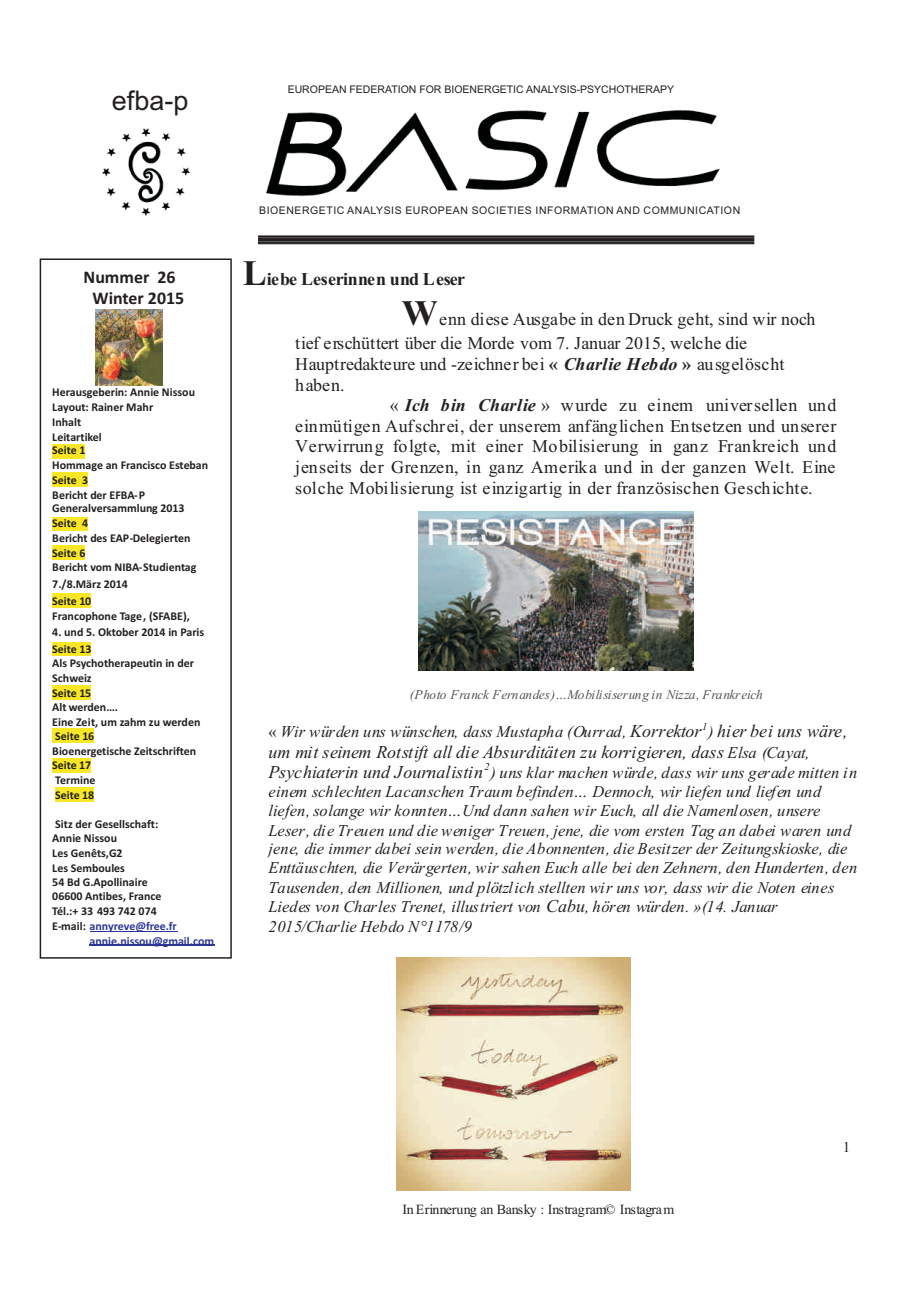
<style>
.page{position:relative;width:920px;height:1290px;background:#fff}
.page>*{position:absolute;margin:0;border:0;box-sizing:border-box;transform-origin:0 0}
.t1{font:27px "Arial";color:#231f20}
.t2{font:18px/23.9px "Times New Roman";color:#231f20}
.t3{font:italic 18px "Times New Roman";color:#231f20}
.t4{font:18px "Times New Roman";letter-spacing:.03em;color:#231f20}
.t5{font:700 18px "Times New Roman";letter-spacing:-.025em;color:#231f20}
.t6{font:700 17.85px/20.9px "Calibri";color:#231f20;text-align:center}
.t7{font:italic 16.5px/19.5px "Times New Roman";color:#231f20}
.t8{font:15px "Times New Roman";color:#231f20}
.t9{font:13.95px "Times New Roman";letter-spacing:-.015em;color:#231f20}
.t10{font:italic 13.35px "Times New Roman";color:#535355}
.t11{font:700 11.85px/14.9px "Calibri";color:#231f20}
.t12{font:700 11.85px "Calibri";color:#2c3695}
.t13{font:10.5px "Arial";letter-spacing:.05em;color:#231f20}
.t14{font:10.5px "Arial";color:#231f20}
.s1{color:#231f20}
.s2{font-size:35.85px}
.s3{font-weight:700;font-size:35.85px}
.s4{font-weight:700}
.s5{font-weight:700;font-style:italic}
.s6{font-style:normal}
.s7{font-size:18px}
.s8{font-size:16.5px}
</style>
<div class="page">
<img style="left:266px;top:109px;width:454px;height:88px">
<img style="left:102px;top:128px;width:89px;height:88px">
<svg style="left:258px;top:236px;width:496px;height:8px;background:#333030"></svg>
<img style="left:418px;top:511px;width:276px;height:160px">
<img style="left:397px;top:957px;width:233px;height:233px">
<div style="left:40px;top:258px;width:192px;height:701px;border:1px solid #231f20"></div>
<img style="left:96px;top:310px;width:67px;height:76px">
<div style="left:52px;top:444px;width:33px;height:15px;background:#f7e726"></div>
<div style="left:52px;top:472px;width:36px;height:15px;background:#f7e726"></div>
<div style="left:52px;top:517px;width:36px;height:13px;background:#f7e726"></div>
<div style="left:52px;top:545px;width:33px;height:15px;background:#f7e726"></div>
<div style="left:52px;top:593px;width:39px;height:15px;background:#f7e726"></div>
<div style="left:52px;top:642px;width:39px;height:13px;background:#f7e726"></div>
<div style="left:52px;top:685px;width:39px;height:15px;background:#f7e726"></div>
<div style="left:52px;top:728px;width:42px;height:15px;background:#f7e726"></div>
<div style="left:52px;top:758px;width:39px;height:15px;background:#f7e726"></div>
<div style="left:55px;top:787px;width:39px;height:14px;background:#f7e726"></div>
<hr style="left:90px;top:944px;width:125px;height:2px;background:#2c3695">
<h1 class="t1" style="left:112px;top:90px;width:78px">efba-p</h1>
<p class="t14" style="left:288px;top:85px;width:388px">EUROPEAN FEDERATION FOR BIOENERGETIC ANALYSIS-PSYCHOTHERAPY</p>
<p class="t6" style="left:84px;top:268px;width:102px">Nummer 26<br>Winter 2015</p>
<p class="t11" style="left:52px;top:386px;width:144px">Herausgeberin: Annie Nissou<br>Layout: Rainer Mahr<br>Inhalt<br>Leitartikel</p>
<p class="t11" style="left:52px;top:444px;width:157px">Seite 1<br>Hommage an Francisco Esteban<br>Seite 3<br>Bericht der EFBA-P</p>
<p class="t11" style="left:52px;top:502px;width:140px">Generalversammlung 2013<br>Seite 4<br>Bericht des EAP-Delegierten<br>Seite 6</p>
<p class="t11" style="left:52px;top:559px;width:146px;line-height:17.9px">Bericht vom NIBA-Studientag<br>7./8.März 2014</p>
<p class="t11" style="left:52px;top:594px;width:139px">Seite 10<br>Francophone Tage, (SFABE),</p>
<p class="t11" style="left:52px;top:625px;width:153px;line-height:16.4px">4. und 5. Oktober 2014 in Paris<br>Seite 13</p>
<p class="t11" style="left:52px;top:657px;width:143px">Als Psychotherapeutin in der<br>Schweiz<br>Seite 15</p>
<p class="t11" style="left:52px;top:700px;width:150px">Alt werden….<br>Eine Zeit, um zahm zu werden<br>Seite 16<br>Bioenergetische Zeitschriften</p>
<p class="t11" style="left:52px;top:758px;width:45px">Seite 17<br>Termine<br>Seite 18</p>
<p class="t11" style="left:52px;top:819px;width:108px;line-height:13.4px">Sitz der Gesellschaft:<br>Annie Nissou</p>
<p class="t11" style="left:52px;top:846px;width:97px">Les Genêts,G2<br>Les Semboules<br>54 Bd G.Apollinaire</p>
<p class="t11" style="left:52px;top:889px;width:111px">06600 Antibes, France</p>
<p class="t11" style="left:52px;top:904px;width:106px">Tél.:+ 33 493 742 074</p>
<p class="t12" style="left:52px;top:921px;width:126px"><span class="s1">E-mail:</span> annyreve@free.fr</p>
<p class="t12" style="left:90px;top:936px;width:126px">annie.nissou@gmail.com</p>
<p class="t13" style="left:259px;top:206px;width:483px">BIOENERGETIC ANALYSIS EUROPEAN SOCIETIES INFORMATION AND COMMUNICATION</p>
<p class="t5" style="left:243px;top:273px;width:224px"><span class="s2">L</span>iebe Leserinnen und Leser</p>
<p class="t2" style="left:295px;top:309px;width:522px;text-indent:106px"><span class="s3">W</span>enn diese Ausgabe in den Druck geht, sind wir noch tief erschüttert über die Morde vom 7. Januar 2015, welche die</p>
<p class="t2" style="left:295px;top:354px;width:491px">Hauptredakteure und -zeichner bei <span class="s4">«</span> <span class="s5">Charlie Hebdo</span> <span class="s4">»</span> ausgelöscht</p>
<p class="t2" style="left:295px;top:375px;width:51px">haben.</p>
<p class="t2" style="left:390px;top:394px;width:448px">« <span class="s5">Ich bin Charlie</span> » wurde zu einem universellen und</p>
<p class="t2" style="left:295px;top:415px;width:543px">einmütigen Aufschrei, der unserem anfänglichen Entsetzen und unserer</p>
<p class="t2" style="left:295px;top:436px;width:543px">Verwirrung folgte, mit einer Mobilisierung in ganz Frankreich und</p>
<p class="t4" style="left:295px;top:461px;width:542px">jenseits der Grenzen, in ganz Amerika und in der ganzen Welt. Eine</p>
<p class="t2" style="left:295px;top:478px;width:519px">solche Mobilisierung ist einzigartig in der französischen Geschichte.</p>
<p class="t10" style="left:410px;top:690px;width:355px">(Photo Franck Fernandes)…Mobilisiserung in Nizza, Frankreich</p>
<p class="t7" style="left:269px;top:723px;width:580px"><span class="s6">«</span> Wir würden uns wünschen, dass Mustapha (Ourrad, <span class="s7">Korrektor</span><sup>1</sup>) <span class="s7">hier bei uns wäre,</span></p>
<p class="t3" style="left:269px;top:746px;width:543px">um mit seinem Rotstift all die Absurditäten zu korrigieren, dass <span class="s8">Elsa (Cayat,</span></p>
<p class="t7" style="left:269px;top:764px;width:590px"><span class="s7">Psychiaterin und Journalistin</span><sup>2</sup>) uns klar machen würde, dass wir uns gerade mitten in einem schlechten Lacanschen Traum befinden… Dennoch, wir liefen und liefen und liefen, solange wir konnten…Und dann sahen wir Euch, all die Namenlosen, unsere Leser, die Treuen und die weniger Treuen, jene, die vom ersten Tag an dabei waren und</p>
<p class="t7" style="left:269px;top:840px;width:590px">jene, die immer dabei sein werden, die Abonnenten, die Besitzer der Zeitungskioske, die Enttäuschten, die Verärgerten, wir sahen Euch alle bei den Zehnern, den Hunderten, den Tausenden, den Millionen, und plötzlich stellten wir uns vor, dass wir die Noten eines Liedes von Charles Trenet, illustriert von <span class="s7">Cabu</span>, hören würden. »(14. Januar 2015/Charlie Hebdo N°1178/9</p>
<p class="t9" style="left:402px;top:1204px;width:273px">In Erinnerung an Bansky : Instragram© Instagram</p>
<p class="t8" style="left:843px;top:1141px;width:9px">1</p>
</div>
